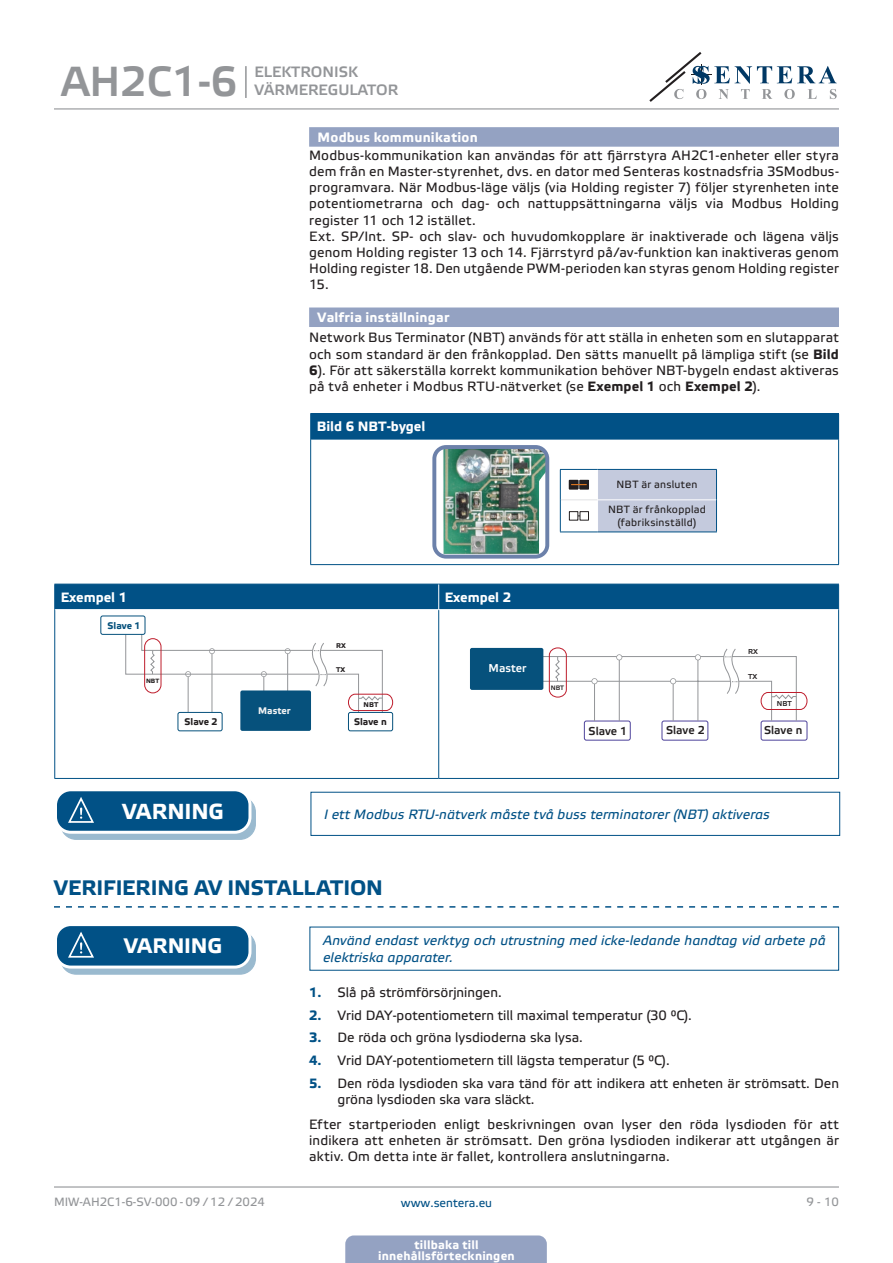
<style>
.page{position:relative;width:893px;height:1263px;background:#fff}
.page>*{position:absolute;margin:0;border:0;box-sizing:border-box;transform-origin:0 0}
.t1{font:42px "Etelka Medium Pro";color:#939598}
.t2{font:700 21.75px "Etelka Text Pro";letter-spacing:-.01em;color:#fff}
.t3{font:700 21px "Etelka Text Pro";color:#015186}
.t4{font:700 21px "Etelka Text Pro";letter-spacing:-.01em;color:#fff}
.t5{font:15px/18px "Etelka Medium Pro";color:#939598}
.body{font:13.5px/16.2px "Etelka Text Pro";color:#231f20;text-align:justify}
.attention{font:italic 13.5px/16.2px "Etelka Text Pro";letter-spacing:.01em;color:#015186}
.Number-roman{font:700 13.5px "Etelka Text Pro";letter-spacing:.015em;color:#fff}
.head-table{font:700 13.5px "Etelka Text Pro";color:#fff}
.t6{font:700 12px/10.5px "Etelka Text Pro";letter-spacing:.015em;color:#fff;text-align:center}
.t7{font:12px "Etelka Text Pro";color:#939598}
.t8{font:12px "Etelka Text Pro";color:#015186}
.t9{font:11.4px "Etelka Medium Pro";color:#231f20}
.t10{font:11.4px "Etelka Medium Pro";color:#fff}
.table_text{font:10.5px/12.6px "Etelka Text Pro";letter-spacing:.025em;color:#231f20;text-align:center}
.t11{font:700 9.6px "Etelka Text Pro";color:#231f20}
.t12{font:700 9.6px "Etelka Text Pro";color:#f2f3f4}
.t13{font:700 9.6px "Etelka Text Pro";color:#06517c}
.t14{font:7.2px "Etelka Medium Pro";color:#231f20}
.t15{font:700 6.9px "Etelka Text Pro";color:#231f20}
.t16{font:6.45px "Etelka Medium Pro";color:#231f20}
.t17{font:700 6.15px "Etelka Text Pro";color:#231f20}
.s1{font-weight:700}
.s2{font-weight:700;color:#015186}
</style>
<div class="page">
<hr style="left:54px;top:108px;width:785px;height:1px;background:#939598">
<hr style="left:54px;top:1186px;width:785px;height:1px;background:#939598">
<svg style="left:649px;top:52px;width:188px;height:50px"></svg>
<div style="left:345px;top:1235px;width:202px;height:28px;background:#94a2c2"></div>
<div style="left:309px;top:127px;width:530px;height:20px;background:#94a2c2"></div>
<div style="left:309px;top:307px;width:530px;height:20px;background:#94a2c2"></div>
<svg style="left:54px;top:906px;width:785px;height:2px"></svg>
<div style="left:311px;top:413px;width:528px;height:26px;background:#015186"></div>
<hr style="left:311px;top:438px;width:527px;height:2px;background:#015186">
<hr style="left:310px;top:413px;width:529px;height:1px;background:#015186">
<svg style="left:310px;top:414px;width:1px;height:25px"></svg>
<hr style="left:310px;top:439px;width:1px;height:125px;background:#015186">
<hr style="left:838px;top:439px;width:1px;height:125px;background:#015186">
<hr style="left:310px;top:564px;width:529px;height:1px;background:#015186">
<hr style="left:597px;top:469px;width:120px;height:1px;background:#015186">
<hr style="left:716px;top:470px;width:1px;height:30px;background:#015186">
<hr style="left:560px;top:532px;width:37px;height:1px;background:#015186">
<hr style="left:716px;top:500px;width:1px;height:32px;background:#015186">
<hr style="left:597px;top:532px;width:120px;height:1px;background:#015186">
<svg style="left:560px;top:469px;width:156px;height:63px"></svg>
<div style="left:569px;top:512px;width:9px;height:8px;background:#fff"></div>
<div style="left:569px;top:511px;width:9px;height:10px;border:1px solid #231f20"></div>
<div style="left:580px;top:512px;width:8px;height:8px;background:#fff"></div>
<div style="left:579px;top:511px;width:10px;height:10px;border:1px solid #231f20"></div>
<img style="left:437px;top:450px;width:107px;height:104px">
<div style="left:432px;top:445px;width:117px;height:114px;border:4px solid #6c81aa;border-radius:12px"></div>
<hr style="left:54px;top:610px;width:1px;height:168px;background:#015186">
<hr style="left:438px;top:610px;width:1px;height:168px;background:#015186">
<hr style="left:838px;top:610px;width:1px;height:168px;background:#015186">
<hr style="left:54px;top:778px;width:385px;height:1px;background:#015186">
<hr style="left:439px;top:778px;width:400px;height:1px;background:#015186">
<div style="left:54px;top:584px;width:785px;height:26px;background:#015186"></div>
<hr style="left:55px;top:609px;width:384px;height:1px;background:#fff">
<hr style="left:439px;top:609px;width:399px;height:1px;background:#fff">
<div style="left:178px;top:712px;width:44px;height:19px;border:1px solid #06517c;border-radius:2px"></div>
<div style="left:348px;top:712px;width:45px;height:19px;border:1px solid #06517c;border-radius:2px"></div>
<div style="left:240px;top:690px;width:71px;height:41px;background:#06517c;border-radius:2px"></div>
<svg style="left:125px;top:620px;width:268px;height:95px"></svg>
<div style="left:101px;top:616px;width:44px;height:18px;background:#fff;border-radius:2px"></div>
<div style="left:100px;top:616px;width:45px;height:19px;border:1px solid #06517c;border-radius:2px"></div>
<div style="left:662px;top:721px;width:46px;height:19px;border:1px solid #4e439b;border-radius:2px"></div>
<hr style="left:530px;top:681px;width:200px;height:1px;background:#939598">
<hr style="left:536px;top:656px;width:188px;height:1px;background:#939598">
<div style="left:584px;top:721px;width:47px;height:19px;border:1px solid #4e439b;border-radius:2px"></div>
<div style="left:761px;top:721px;width:46px;height:19px;border:1px solid #4e439b;border-radius:2px"></div>
<div style="left:470px;top:648px;width:73px;height:42px;background:#06517c;border-radius:2px"></div>
<svg style="left:549px;top:647px;width:258px;height:74px"></svg>
<div style="left:61px;top:797px;width:194px;height:42px;background:#9abacf;border-radius:15px"></div>
<div style="left:60px;top:796px;width:196px;height:44px;border:1px solid #015186;border-radius:15px"></div>
<div style="left:56px;top:790px;width:194px;height:42px;background:#015186;border-radius:15px"></div>
<div style="left:54px;top:788px;width:197px;height:46px;border:3px solid #fff;border-radius:15px"></div>
<svg style="left:67px;top:797px;width:38px;height:36px"></svg>
<div style="left:311px;top:792px;width:529px;height:44px;border:1px solid #015186"></div>
<svg style="left:61px;top:932px;width:194px;height:42px"></svg>
<div style="left:60px;top:931px;width:196px;height:44px;border:1px solid #015186;border-radius:15px"></div>
<div style="left:56px;top:924px;width:194px;height:43px;background:#015186;border-radius:15px"></div>
<div style="left:54px;top:923px;width:197px;height:45px;border:3px solid #fff;border-radius:15px"></div>
<svg style="left:67px;top:931px;width:38px;height:37px"></svg>
<hr style="left:245px;top:66px;width:2px;height:32px;background:#939598">
<h1 class="t1" style="left:61px;top:59px;width:178px">AH2C1-6</h1>
<p class="t5" style="left:254px;top:64px;width:145px">ELEKTRONISK<br>VÄRMEREGULATOR</p>
<p class="Number-roman" style="left:318px;top:129px;width:162px">Modbus kommunikation</p>
<p class="body" style="left:309px;top:148px;width:531px">Modbus-kommunikation kan användas för att fjärrstyra AH2C1-enheter eller styra dem från en Master-styrenhet, dvs. en dator med Senteras kostnadsfria 3SModbus&shy;programvara. När Modbus-läge väljs (via Holding register 7) följer styrenheten inte potentiometrarna och dag- och nattuppsättningarna väljs via Modbus Holding register 11 och 12 istället.</p>
<p class="body" style="left:309px;top:229px;width:531px">Ext. SP/Int. SP- och slav- och huvudomkopplare är inaktiverade och lägena väljs genom Holding register 13 och 14. Fjärrstyrd på/av-funktion kan inaktiveras genom Holding register 18. Den utgående PWM-perioden kan styras genom Holding register 15.</p>
<p class="Number-roman" style="left:318px;top:310px;width:133px">Valfria inställningar</p>
<p class="body" style="left:309px;top:330px;width:531px">Network Bus Terminator (NBT) används för att ställa in enheten som en slutapparat och som standard är den frånkopplad. Den sätts manuellt på lämpliga stift (se <span class="s1">Bild 6</span>). För att säkerställa korrekt kommunikation behöver NBT-bygeln endast aktiveras på två enheter i Modbus RTU-nätverket (se <span class="s1">Exempel 1</span> och <span class="s1">Exempel 2</span>).</p>
<p class="head-table" style="left:317px;top:419px;width:110px">Bild 6 NBT-bygel</p>
<p class="table_text" style="left:617px;top:479px;width:82px">NBT är ansluten</p>
<p class="table_text" style="left:608px;top:504px;width:99px">NBT är frånkopplad (fabriksinställd)</p>
<p class="head-table" style="left:61px;top:590px;width:68px">Exempel 1</p>
<p class="head-table" style="left:445px;top:590px;width:68px">Exempel 2</p>
<p class="t15" style="left:336px;top:642px;width:11px">RX</p>
<p class="t15" style="left:336px;top:666px;width:11px">ТX</p>
<p class="t15" style="left:364px;top:701px;width:16px">NBT</p>
<p class="t13" style="left:108px;top:621px;width:35px">Slave 1</p>
<p class="t10" style="left:489px;top:662px;width:39px">Master</p>
<p class="t17" style="left:146px;top:677px;width:15px">NBT</p>
<p class="t12" style="left:258px;top:705px;width:34px">Master</p>
<p class="t11" style="left:185px;top:716px;width:35px">Slave 2</p>
<p class="t11" style="left:354px;top:716px;width:34px">Slave n</p>
<p class="t16" style="left:551px;top:684px;width:15px">NBT</p>
<p class="t9" style="left:589px;top:725px;width:40px">Slave 1</p>
<p class="t9" style="left:666px;top:724px;width:40px">Slave 2</p>
<p class="t14" style="left:748px;top:648px;width:11px">RX</p>
<p class="t14" style="left:748px;top:673px;width:11px">ТX</p>
<p class="t14" style="left:777px;top:699px;width:16px">NBT</p>
<p class="t9" style="left:764px;top:724px;width:40px">Slave n</p>
<p class="t2" style="left:123px;top:799px;width:103px">VARNING</p>
<p class="attention" style="left:324px;top:807px;width:447px">I ett Modbus RTU-nätverk måste två buss terminatorer (NBT) aktiveras</p>
<p class="t3" style="left:54px;top:876px;width:330px">VERIFIERING AV INSTALLATION</p>
<p class="t4" style="left:124px;top:934px;width:100px">VARNING</p>
<p class="attention" style="left:323px;top:933px;width:504px">Använd endast verktyg och utrustning med icke-ledande handtag vid arbete på elektriska apparater.</p>
<p class="body" style="left:309px;top:985px;width:194px"><span class="s2">1.</span> Slå på strömförsörjningen.</p>
<p class="body" style="left:309px;top:1008px;width:384px"><span class="s2">2.</span> Vrid DAY-potentiometern till maximal temperatur (30 °C).</p>
<p class="body" style="left:309px;top:1030px;width:275px"><span class="s2">3.</span> De röda och gröna lysdioderna ska lysa.</p>
<p class="body" style="left:309px;top:1053px;width:362px"><span class="s2">4.</span> Vrid DAY-potentiometern till lägsta temperatur (5 °C).</p>
<p class="body" style="left:338px;top:1076px;width:503px;text-indent:-28px"><span class="s2">5.</span> Den röda lysdioden ska vara tänd för att indikera att enheten är strömsatt. Den gröna lysdioden ska vara släckt.</p>
<p class="body" style="left:309px;top:1116px;width:531px">Efter startperioden enligt beskrivningen ovan lyser den röda lysdioden för att indikera att enheten är strömsatt. Den gröna lysdioden indikerar att utgången är aktiv. Om detta inte är fallet, kontrollera anslutningarna.</p>
<p class="t7" style="left:54px;top:1195px;width:212px">MIW-AH2C1-6-SV-000 - 09 / 12 / 2024</p>
<p class="t8" style="left:401px;top:1196px;width:93px">www.sentera.eu</p>
<p class="t7" style="left:806px;top:1195px;width:34px">9 - 10</p>
<p class="t6" style="left:378px;top:1240px;width:138px">tillbaka till innehållsförteckningen</p>
</div>
